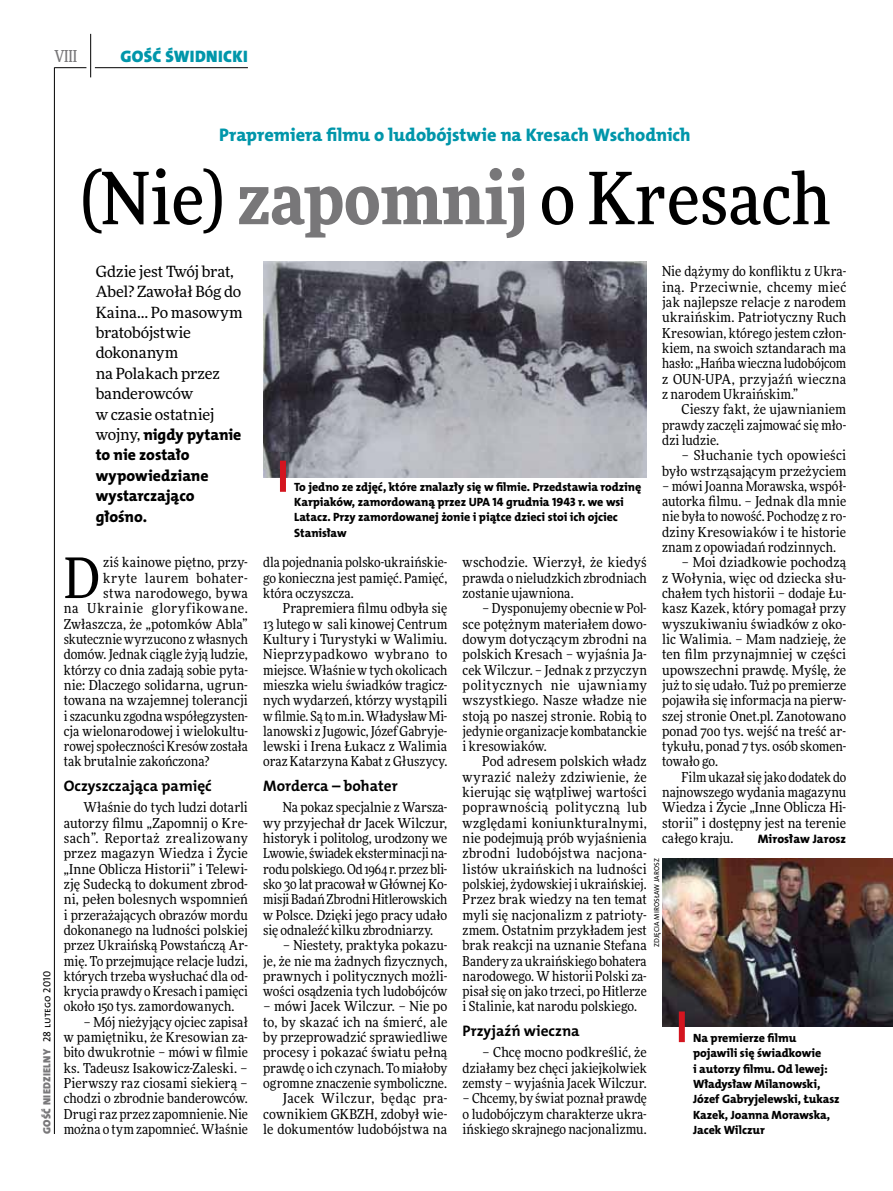
<style>
.page{position:relative;width:893px;height:1191px;background:#fff}
.page>*{position:absolute;margin:0;border:0;box-sizing:border-box;transform-origin:0 0}
.t1{font:500 72px "Freeday Narrow";color:#000}
.t2{font:55.95px "Freeday Narrow News";color:#000}
.t3{font:18.3px "The Mix HP8 Ex Bld";letter-spacing:-.005em;color:#0096aa}
.t4{font:16.65px "The Mix HP9 Blk";letter-spacing:.02em;color:#0096aa}
.t5{font:500 16.5px "Freeday Narrow";color:#787779;scale:.9 1}
.t6{font:15.75px/20.4px "The Mix HP8 Ex Bld";letter-spacing:-.005em;color:#000}
.t7{font:15.45px/20.4px "Freeday News";letter-spacing:-.01em;color:#000}
.t8{font:15.3px "The Mix HP7 Bld";color:#000}
.t9{font:13.65px/15.3px "Freeday Narrow News";letter-spacing:.005em;color:#000;text-align:justify}
.t10{font:13.65px "Freeday Narrow News";letter-spacing:.05em;color:#000}
.t11{font:13.65px "Freeday Narrow News";letter-spacing:.035em;color:#000}
.t12{font:12.3px "The Mix HP8 Ex Bld";letter-spacing:.005em;color:#000}
.t13{font:12px/15.3px "The Mix HP8 Ex Bld";letter-spacing:-.005em;color:#000}
.t14{font:10.5px "The Mix HP9 Blk";letter-spacing:.025em;color:#787779}
.t15{font:7.2px "The Mix HP5 Plain";letter-spacing:.015em;color:#000}
.s1{font-family:"The Mix HP5 Plain";color:#000}
.s2{font-weight:900;color:#787779}
.s3{font-family:"Freeday News";font-size:15.45px}
</style>
<div class="page">
<hr style="left:54px;top:67px;width:1px;height:1067px;background:#000">
<hr style="left:90px;top:34px;width:1px;height:43px;background:#000">
<hr style="left:54px;top:67px;width:32px;height:1px;background:#000">
<hr style="left:95px;top:67px;width:153px;height:1px;background:#000">
<img style="left:263px;top:261px;width:384px;height:216px">
<img style="left:662px;top:858px;width:231px;height:168px">
<div style="left:280px;top:460px;width:6px;height:32px;background:#d3151f"></div>
<div style="left:679px;top:1011px;width:6px;height:31px;background:#d3151f"></div>
<p class="t5" style="left:54px;top:46px;width:27px">VIII</p>
<p class="t4" style="left:120px;top:46px;width:129px">GOŚĆ ŚWIDNICKI</p>
<p class="t14" style="left:40px;top:1134px;width:164px;rotate:-90deg">GOŚĆ NIEDZIELNY <span class="s1">28 lutego 2010</span></p>
<h3 class="t3" style="left:219px;top:123px;width:473px">Prapremiera filmu o ludobójstwie na Kresach Wschodnich</h3>
<h1 class="t1" style="left:80px;top:154px;width:752px">(Nie) <span class="s2">zapomnij</span> o Kresach</h1>
<p class="t7" style="left:96px;top:261px;width:148px">Gdzie jest Twój brat,<br>Abel? Zawołał Bóg do<br>Kaina… Po masowym bratobójstwie dokonanym<br>na Polakach przez banderowców<br>w czasie ostatniej</p>
<p class="t6" style="left:96px;top:425px;width:147px"><span class="s3">wojny,</span> nigdy pytanie to nie zostało wypowiedziane wystarczająco głośno.</p>
<h2 class="t2" style="left:64px;top:543px;width:38px">D</h2>
<p class="t9" style="left:103px;top:555px;width:146px">ziś kainowe piętno, przy-</p>
<p class="t11" style="left:103px;top:569px;width:146px">kryte laurem bohater-</p>
<p class="t9" style="left:103px;top:585px;width:146px">stwa narodowego, bywa</p>
<p class="t10" style="left:64px;top:600px;width:186px">na Ukrainie gloryfikowane.</p>
<p class="t9" style="left:64px;top:616px;width:185px">Zwłaszcza, że „potomków Abla”</p>
<p class="t9" style="left:64px;top:631px;width:186px">skutecznie wyrzucono z własnych</p>
<p class="t9" style="left:64px;top:646px;width:186px">domów. Jednak ciągle żyją ludzie,</p>
<p class="t9" style="left:64px;top:662px;width:186px">którzy co dnia zadają sobie pyta-</p>
<p class="t9" style="left:64px;top:677px;width:186px">nie: Dlaczego solidarna, ugrun-</p>
<p class="t9" style="left:64px;top:692px;width:186px">towana na wzajemnej tolerancji</p>
<p class="t9" style="left:64px;top:708px;width:186px">i szacunku zgodna współegzysten-</p>
<p class="t9" style="left:64px;top:723px;width:186px">cja wielonarodowej i wielokultu-</p>
<p class="t9" style="left:64px;top:738px;width:186px">rowej społeczności Kresów została</p>
<p class="t9" style="left:64px;top:754px;width:147px">tak brutalnie zakończona?</p>
<p class="t8" style="left:64px;top:775px;width:149px">Oczyszczająca pamięć</p>
<p class="t9" style="left:64px;top:799px;width:186px;text-indent:20px">Właśnie do tych ludzi dotarli autorzy filmu „Zapomnij o Kre&shy;sach”. Reportaż zrealizowany przez magazyn Wiedza i Życie „Inne Oblicza Historii” i Telewi&shy;zję Sudecką to dokument zbrod&shy;ni, pełen bolesnych wspomnień i przerażających obrazów mordu dokonanego na ludności polskiej przez Ukraińską Powstańczą Ar&shy;mię. To przejmujące relacje ludzi, których trzeba wysłuchać dla od&shy;krycia prawdy o Kresach i pamięci około 150 tys. zamordowanych.</p>
<p class="t9" style="left:64px;top:1014px;width:186px;text-indent:20px">– Mój nieżyjący ojciec zapisał w pamiętniku, że Kresowian za&shy;bito dwukrotnie – mówi w filmie ks. Tadeusz Isakowicz-Zaleski. – Pierwszy raz ciosami siekierą – chodzi o zbrodnie banderowców.<br>Drugi raz przez zapomnienie. Nie można o tym zapomnieć. Właśnie</p>
<p class="t9" style="left:662px;top:264px;width:186px">Nie dążymy do konfliktu z Ukra&shy;iną. Przeciwnie, chcemy mieć jak najlepsze relacje z narodem ukraińskim. Patriotyczny Ruch Kresowian, którego jestem człon&shy;kiem, na swoich sztandarach ma hasło: „Hańba wieczna ludobójcom z OUN-UPA, przyjaźń wieczna z narodem Ukraińskim.”</p>
<p class="t9" style="left:662px;top:401px;width:186px;text-indent:20px">Cieszy fakt, że ujawnianiem prawdy zaczęli zajmować się mło&shy;dzi ludzie.</p>
<p class="t9" style="left:662px;top:447px;width:186px;text-align:right">– Słuchanie tych opowieści było wstrząsającym przeżyciem</p>
<p class="t9" style="left:662px;top:478px;width:186px">– mówi Joanna Morawska, współ&shy;autorka filmu. – Jednak dla mnie nie była to nowość. Pochodzę z ro&shy;dziny Kresowiaków i te historie znam z opowiadań rodzinnych.</p>
<p class="t9" style="left:662px;top:555px;width:186px;text-indent:20px">– Moi dziadkowie pochodzą z Wołynia, więc od dziecka słu&shy;chałem tych historii – dodaje Łu&shy;kasz Kazek, który pomagał przy wyszukiwaniu świadków z oko&shy;lic Walimia. – Mam nadzieję, że ten film przynajmniej w części upowszechni prawdę. Myślę, że już to się udało. Tuż po premierze pojawiła się informacja na pierw&shy;szej stronie Onet.pl. Zanotowano ponad 700 tys. wejść na treść ar&shy;tykułu, ponad 7 tys. osób skomen&shy;towało go.</p>
<p class="t9" style="left:662px;top:769px;width:186px;text-indent:20px">Film ukazał się jako dodatek do najnowszego wydania magazynu Wiedza i Życie „Inne Oblicza Hi&shy;storii” i dostępny jest na terenie całego kraju.</p>
<p class="t13" style="left:294px;top:479px;width:348px">To jedno ze zdjęć, które znalazły się w filmie. Przedstawia rodzinę Karpiaków, zamordowaną przez UPA 14 grudnia 1943 r. we wsi Latacz. Przy zamordowanej żonie i piątce dzieci stoi ich ojciec Stanisław</p>
<p class="t9" style="left:263px;top:555px;width:186px">dla pojednania polsko-ukraińskie&shy;go konieczna jest pamięć. Pamięć, która oczyszcza.</p>
<p class="t9" style="left:263px;top:600px;width:186px;text-indent:20px">Prapremiera filmu odbyła się 13 lutego w sali kinowej Centrum Kultury i Turystyki w Walimiu.<br>Nieprzypadkowo wybrano to miejsce. Właśnie w tych okolicach mieszka wielu świadków tragicz&shy;nych wydarzeń, którzy wystąpili w filmie. Są to m.in. Władysław Mi&shy;lanowski z Jugowic, Józef Gabryje&shy;lewski i Irena Łukacz z Walimia oraz Katarzyna Kabat z Głuszycy.</p>
<p class="t8" style="left:263px;top:775px;width:136px">Morderca – bohater</p>
<p class="t9" style="left:263px;top:799px;width:186px;text-indent:20px">Na pokaz specjalnie z Warsza&shy;wy przyjechał dr Jacek Wilczur, historyk i politolog, urodzony we Lwowie, świadek eksterminacji na&shy;rodu polskiego. Od 1964 r. przez bli&shy;sko 30 lat pracował w Głównej Ko&shy;misji Badań Zbrodni Hitlerowskich w Polsce. Dzięki jego pracy udało się odnaleźć kilku zbrodniarzy.</p>
<p class="t9" style="left:263px;top:937px;width:186px;text-indent:20px">– Niestety, praktyka pokazu&shy;je, że nie ma żadnych fizycznych, prawnych i politycznych możli&shy;wości osądzenia tych ludobójców</p>
<p class="t9" style="left:263px;top:998px;width:186px;text-align:right">– mówi Jacek Wilczur. – Nie po to, by skazać ich na śmierć, ale by przeprowadzić sprawiedliwe procesy i pokazać światu pełną prawdę o ich czynach. To miałoby ogromne znaczenie symboliczne.<br>Jacek Wilczur, będąc pra&shy;cownikiem GKBZH, zdobył wie&shy;le dokumentów ludobójstwa na</p>
<p class="t9" style="left:463px;top:555px;width:186px">wschodzie. Wierzył, że kiedyś prawda o nieludzkich zbrodniach zostanie ujawniona.</p>
<p class="t9" style="left:463px;top:600px;width:186px;text-indent:20px">– Dysponujemy obecnie w Pol&shy;sce potężnym materiałem dowo&shy;dowym dotyczącym zbrodni na polskich Kresach – wyjaśnia Ja&shy;cek Wilczur. – Jednak z przyczyn politycznych nie ujawniamy wszystkiego. Nasze władze nie stoją po naszej stronie. Robią to jedynie organizacje kombatanckie i kresowiaków.</p>
<p class="t9" style="left:463px;top:754px;width:186px;text-indent:20px">Pod adresem polskich władz wyrazić należy zdziwienie, że kierując się wątpliwej wartości poprawnością polityczną lub względami koniunkturalnymi, nie podejmują prób wyjaśnienia zbrodni ludobójstwa nacjona&shy;listów ukraińskich na ludności polskiej, żydowskiej i ukraińskiej.<br>Przez brak wiedzy na ten temat myli się nacjonalizm z patrioty&shy;zmem. Ostatnim przykładem jest brak reakcji na uznanie Stefana Bandery za ukraińskiego bohatera narodowego. W historii Polski za&shy;pisał się on jako trzeci, po Hitlerze i Stalinie, kat narodu polskiego.</p>
<p class="t8" style="left:463px;top:1020px;width:119px">Przyjaźń wieczna</p>
<p class="t9" style="left:463px;top:1044px;width:186px;text-indent:20px">– Chcę mocno podkreślić, że działamy bez chęci jakiejkolwiek zemsty – wyjaśnia Jacek Wilczur.</p>
<p class="t9" style="left:463px;top:1090px;width:186px">– Chcemy, by świat poznał prawdę o ludobójczym charakterze ukra&shy;ińskiego skrajnego nacjonalizmu.</p>
<p class="t12" style="left:758px;top:831px;width:90px">Mirosław Jarosz</p>
<p class="t15" style="left:652px;top:947px;width:90px;rotate:-90deg">zdjęcia Mirosław Jarosz</p>
<p class="t13" style="left:693px;top:1030px;width:148px">Na premierze filmu pojawili się świadkowie<br>i autorzy filmu. Od lewej:<br>Władysław Milanowski,<br>Józef Gabryjelewski, Łukasz<br>Kazek, Joanna Morawska,<br>Jacek Wilczur</p>
</div>
